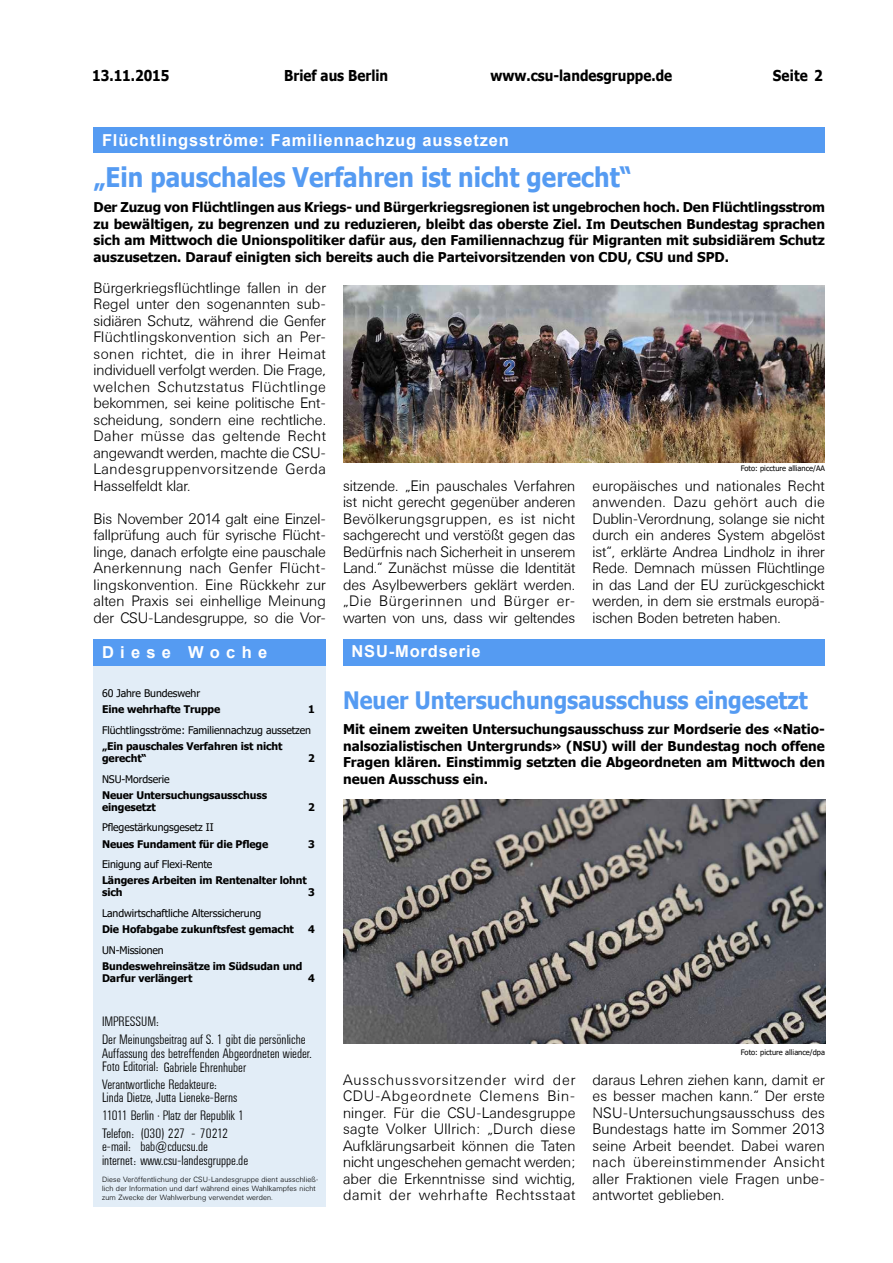
<style>
.page{position:relative;width:893px;height:1263px;background:#fff}
.page>*{position:absolute;margin:0;border:0;box-sizing:border-box;transform-origin:0 0}
._01_BaB_Überschrift{font:700 27px "Tahoma";color:#559bf2;scale:.9 1}
._01_BaB_Überschrift-2{font:700 24px "Tahoma";color:#559bf2;scale:.9 1}
._01_BaB_Überschrift-3{font:700 16.5px "Arial";letter-spacing:.05em;color:#fff}
._08_BaB_Überschrift{font:700 16.5px "Arial";color:#fff}
._04_BaB_Fließtext{font:300 15px/16.5px "Univers BSK";color:#000;text-align:justify}
._06_BaB_Nr____Datum{font:700 15px "Tahoma";color:#000;scale:.9 1}
._03_BaB_Teaser{font:700 13.5px/16.5px "Tahoma";color:#000;text-align:justify}
._10_BaB_Impressum{font:300 13.5px/13.5px "Univers Condensed BSK";color:#000}
._09_BaB_Inhaltsverze{font:700 10.5px/12px "Tahoma";letter-spacing:-.01em;color:#000}
._09_BaB_Inhaltsverze-2{font:10.5px "Tahoma";letter-spacing:-.01em;color:#000}
._10a_BaB_Impressum_W{font:300 7.5px/9px "Univers BSK";letter-spacing:.02em;color:#000}
._13_BaB_Rechtevermer{font:7.5px "Tahoma";color:#000}
</style>
<div class="page">
<div style="left:94px;top:639px;width:232px;height:568px;background:#e2edf7"></div>
<div style="left:94px;top:639px;width:232px;height:27px;background:#559bf2"></div>
<div style="left:343px;top:639px;width:482px;height:26px;background:#559bf2"></div>
<div style="left:94px;top:128px;width:731px;height:25px;background:#559bf2"></div>
<img style="left:343px;top:285px;width:482px;height:177px">
<img style="left:343px;top:800px;width:482px;height:243px">
<p class="_06_BaB_Nr____Datum" style="left:284px;top:65px;width:117px">Brief aus Berlin</p>
<p class="_06_BaB_Nr____Datum" style="left:92px;top:65px;width:87px">13.11.2015</p>
<p class="_06_BaB_Nr____Datum" style="left:490px;top:65px;width:203px">www.csu-landesgruppe.de</p>
<p class="_06_BaB_Nr____Datum" style="left:773px;top:65px;width:57px">Seite 2</p>
<p class="_01_BaB_Überschrift-3" style="left:102px;top:128px;width:408px">Flüchtlingsströme: Familiennachzug aussetzen</p>
<p class="_01_BaB_Überschrift" style="left:94px;top:158px;width:599px">„Ein pauschales Verfahren ist nicht gerecht“</p>
<p class="_03_BaB_Teaser" style="left:94px;top:199px;width:733px">Der Zuzug von Flüchtlingen aus Kriegs- und Bürgerkriegsregionen ist ungebrochen hoch. Den Flüchtlingsstrom zu bewältigen, zu begrenzen und zu reduzieren, bleibt das oberste Ziel. Im Deutschen Bundestag sprachen sich am Mittwoch die Unionspolitiker dafür aus, den Familiennachzug für Migranten mit subsidiärem Schutz auszusetzen. Darauf einigten sich bereits auch die Parteivorsitzenden von CDU, CSU und SPD.</p>
<p class="_04_BaB_Fließtext" style="left:94px;top:279px;width:234px">Bürgerkriegsflüchtlinge fallen in der Regel unter den sogenannten sub&shy;sidiären Schutz, während die Genfer Flüchtlingskonvention sich an Per&shy;sonen richtet, die in ihrer Heimat individuell verfolgt werden. Die Frage, welchen Schutzstatus Flüchtlinge bekommen, sei keine politische Ent&shy;scheidung, sondern eine rechtliche.<br>Daher müsse das geltende Recht angewandt werden, machte die CSU-Landesgruppenvorsitzende Gerda Hasselfeldt klar.</p>
<p class="_04_BaB_Fließtext" style="left:94px;top:510px;width:234px">Bis November 2014 galt eine Einzel&shy;fallprüfung auch für syrische Flücht&shy;linge, danach erfolgte eine pauschale Anerkennung nach Genfer Flücht&shy;lingskonvention. Eine Rückkehr zur alten Praxis sei einhellige Meinung der CSU-Landesgruppe, so die Vor-</p>
<p class="_08_BaB_Überschrift" style="left:102px;top:640px;width:167px">D i e s e W o c h e</p>
<p class="_09_BaB_Inhaltsverze-2" style="left:102px;top:686px;width:100px">60 Jahre Bundeswehr</p>
<p class="_09_BaB_Inhaltsverze" style="left:102px;top:704px;width:120px">Eine wehrhafte Truppe</p>
<p class="_09_BaB_Inhaltsverze" style="left:308px;top:704px;width:8px">1</p>
<p class="_09_BaB_Inhaltsverze-2" style="left:102px;top:723px;width:210px">Flüchtlingsströme: Familiennachzug aussetzen</p>
<p class="_09_BaB_Inhaltsverze" style="left:102px;top:741px;width:182px">„Ein pauschales Verfahren ist nicht gerecht“</p>
<p class="_09_BaB_Inhaltsverze" style="left:308px;top:753px;width:8px">2</p>
<p class="_09_BaB_Inhaltsverze-2" style="left:102px;top:772px;width:69px">NSU-Mordserie</p>
<p class="_09_BaB_Inhaltsverze" style="left:102px;top:789px;width:167px">Neuer Untersuchungsausschuss eingesetzt</p>
<p class="_09_BaB_Inhaltsverze" style="left:308px;top:801px;width:8px">2</p>
<p class="_09_BaB_Inhaltsverze-2" style="left:102px;top:820px;width:113px">Pflegestärkungsgesetz II</p>
<p class="_09_BaB_Inhaltsverze" style="left:102px;top:838px;width:168px">Neues Fundament für die Pflege</p>
<p class="_09_BaB_Inhaltsverze" style="left:308px;top:838px;width:8px">3</p>
<p class="_09_BaB_Inhaltsverze-2" style="left:102px;top:857px;width:112px">Einigung auf Flexi-Rente</p>
<p class="_09_BaB_Inhaltsverze" style="left:102px;top:875px;width:206px">Längeres Arbeiten im Rentenalter lohnt sich</p>
<p class="_09_BaB_Inhaltsverze" style="left:308px;top:887px;width:8px">3</p>
<p class="_09_BaB_Inhaltsverze-2" style="left:102px;top:906px;width:161px">Landwirtschaftliche Alterssicherung</p>
<p class="_09_BaB_Inhaltsverze" style="left:102px;top:924px;width:193px">Die Hofabgabe zukunftsfest gemacht</p>
<p class="_09_BaB_Inhaltsverze" style="left:308px;top:924px;width:8px">4</p>
<p class="_09_BaB_Inhaltsverze-2" style="left:102px;top:943px;width:63px">UN-Missionen</p>
<p class="_09_BaB_Inhaltsverze" style="left:102px;top:960px;width:202px">Bundeswehreinsätze im Südsudan und<br>Darfur verlängert</p>
<p class="_09_BaB_Inhaltsverze" style="left:308px;top:972px;width:8px">4</p>
<p class="_10_BaB_Impressum" style="left:102px;top:1015px;width:58px">IMPRESSUM:</p>
<p class="_10_BaB_Impressum" style="left:102px;top:1033px;width:211px">Der Meinungsbeitrag auf S. 1 gibt die persönliche<br>Auffassung des betreffenden Abgeordneten wieder.</p>
<p class="_10_BaB_Impressum" style="left:102px;top:1060px;width:146px">Foto Editorial: Gabriele Ehrenhuber</p>
<p class="_10_BaB_Impressum" style="left:102px;top:1078px;width:137px">Verantwortliche Redakteure:<br>Linda Dietze, Jutta Lieneke-Berns</p>
<p class="_10_BaB_Impressum" style="left:102px;top:1109px;width:144px">11011 Berlin · Platz der Republik 1</p>
<p class="_10_BaB_Impressum" style="left:102px;top:1127px;width:127px">Telefon: (030) 227 - 70212 e-mail: bab@cducsu.de</p>
<p class="_10_BaB_Impressum" style="left:102px;top:1154px;width:148px">internet: www.csu-landesgruppe.de</p>
<p class="_10a_BaB_Impressum_W" style="left:102px;top:1175px;width:218px">Diese Veröffentlichung der CSU-Landesgruppe dient ausschließ&shy;lich der Information und darf während eines Wahlkampfes nicht zum Zwecke der Wahlwerbung verwendet werden.</p>
<p class="_04_BaB_Fließtext" style="left:343px;top:477px;width:234px">sitzende. „Ein pauschales Verfahren ist nicht gerecht gegenüber anderen Bevölkerungsgruppen, es ist nicht sachgerecht und verstößt gegen das Bedürfnis nach Sicherheit in unserem Land.“ Zunächst müsse die Identität des Asylbewerbers geklärt werden. „Die Bürgerinnen und Bürger er&shy;warten von uns, dass wir geltendes</p>
<p class="_01_BaB_Überschrift-3" style="left:352px;top:640px;width:131px">NSU-Mordserie</p>
<p class="_13_BaB_Rechtevermer" style="left:741px;top:463px;width:86px">Foto: piccture alliance/AA</p>
<p class="_04_BaB_Fließtext" style="left:592px;top:477px;width:234px">europäisches und nationales Recht anwenden. Dazu gehört auch die Dublin-Verordnung, solange sie nicht durch ein anderes System abgelöst ist“, erklärte Andrea Lindholz in ihrer Rede. Demnach müssen Flüchtlinge in das Land der EU zurückgeschickt werden, in dem sie erstmals europä&shy;ischen Boden betreten haben.</p>
<p class="_01_BaB_Überschrift-2" style="left:343px;top:683px;width:518px">Neuer Untersuchungsausschuss eingesetzt</p>
<p class="_03_BaB_Teaser" style="left:343px;top:721px;width:483px">Mit einem zweiten Untersuchungsausschuss zur Mordserie des «Natio&shy;nalsozialistischen Untergrunds» (NSU) will der Bundestag noch offene Fragen klären. Einstimmig setzten die Abgeordneten am Mittwoch den neuen Ausschuss ein.</p>
<p class="_13_BaB_Rechtevermer" style="left:741px;top:1047px;width:86px">Foto: picture alliance/dpa</p>
<p class="_04_BaB_Fließtext" style="left:343px;top:1071px;width:234px">Ausschussvorsitzender wird der CDU-Abgeordnete Clemens Bin&shy;ninger. Für die CSU-Landesgruppe sagte Volker Ullrich: „Durch diese Aufklärungsarbeit können die Taten nicht ungeschehen gemacht werden; aber die Erkenntnisse sind wichtig, damit der wehrhafte Rechtsstaat</p>
<p class="_04_BaB_Fließtext" style="left:592px;top:1071px;width:234px">daraus Lehren ziehen kann, damit er es besser machen kann.“ Der erste NSU-Untersuchungsausschuss des Bundestags hatte im Sommer 2013 seine Arbeit beendet. Dabei waren nach übereinstimmender Ansicht aller Fraktionen viele Fragen unbe&shy;antwortet geblieben.</p>
</div>
